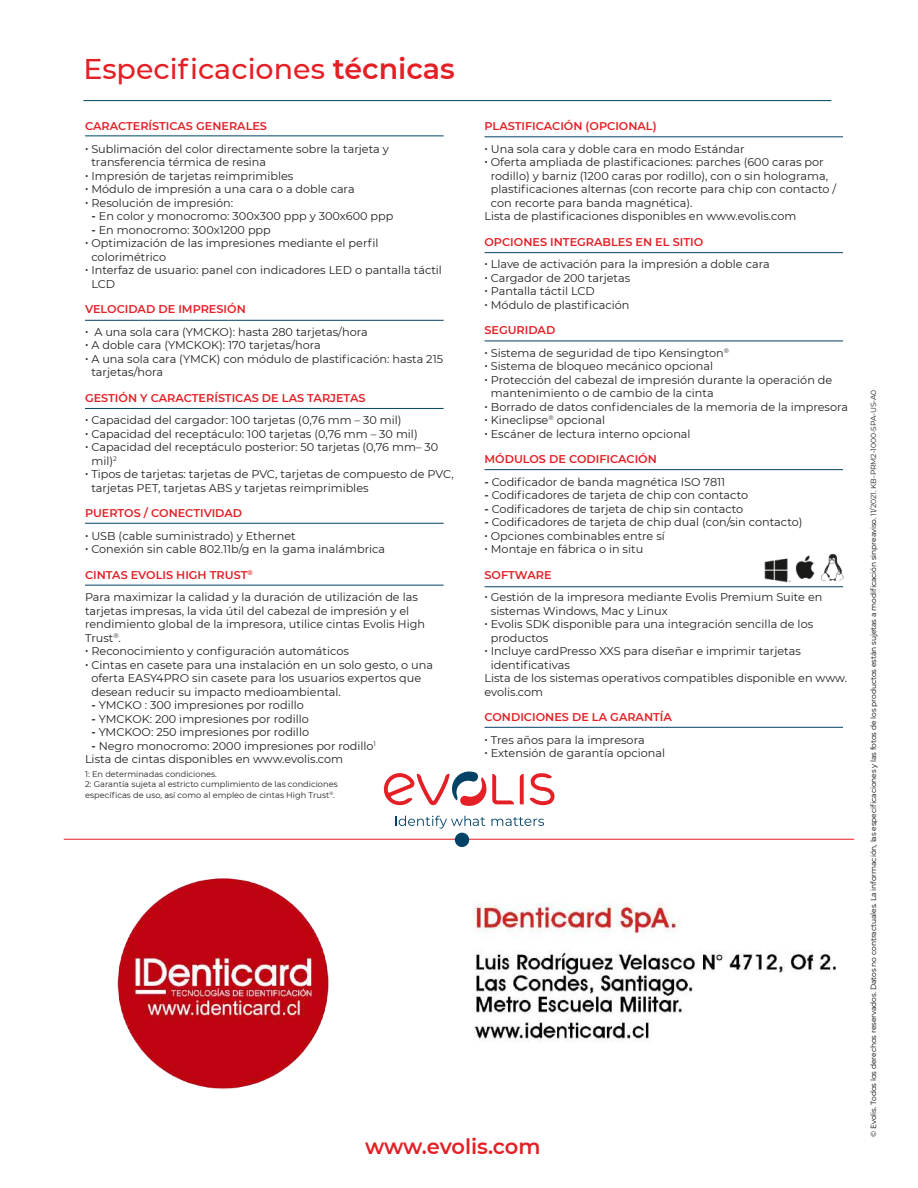
<style>
.page{position:relative;width:918px;height:1188px;background:#fff}
.page>*{position:absolute;margin:0;border:0;box-sizing:border-box;transform-origin:0 0}
.t1{font:500 28.5px "Montserrat";color:#e41f25}
.t2{font:600 21px "Montserrat";letter-spacing:-.01em;color:#e41f25}
.t3{font:11.25px/22.5px "Montserrat";color:#231f20}
.t4{font:600 11.25px/22.5px "Montserrat";color:#e41f25}
.t5{font:8.25px/10.5px "Montserrat";color:#231f20}
.t6{font:7.5px "Montserrat";letter-spacing:-.01em;color:#000}
.s1{font-weight:600}
.s2{font-weight:600;color:#e41f25}
.s3{color:#231f20}
.s4{font-weight:400;color:#231f20}
</style>
<div class="page">
<hr style="left:83px;top:100px;width:748px;height:1px;background:#024266">
<img style="left:814px;top:553px;width:30px;height:28px">
<img style="left:764px;top:558px;width:27px;height:25px">
<img style="left:795px;top:555px;width:19px;height:24px">
<svg style="left:395px;top:816px;width:90px;height:12px"></svg>
<svg style="left:491px;top:817px;width:53px;height:9px"></svg>
<svg style="left:384px;top:771px;width:130px;height:35px"></svg>
<svg style="left:520px;top:773px;width:35px;height:32px"></svg>
<hr style="left:85px;top:135px;width:359px;height:1px;background:#024266">
<hr style="left:85px;top:320px;width:359px;height:1px;background:#024266">
<hr style="left:85px;top:408px;width:359px;height:1px;background:#024266">
<hr style="left:85px;top:523px;width:359px;height:1px;background:#024266">
<hr style="left:85px;top:585px;width:359px;height:1px;background:#024266">
<hr style="left:485px;top:136px;width:358px;height:1px;background:#024266">
<hr style="left:485px;top:252px;width:358px;height:1px;background:#024266">
<hr style="left:485px;top:341px;width:358px;height:1px;background:#024266">
<hr style="left:485px;top:469px;width:358px;height:1px;background:#024266">
<hr style="left:485px;top:586px;width:358px;height:1px;background:#024266">
<hr style="left:485px;top:727px;width:358px;height:1px;background:#024266">
<hr style="left:64px;top:839px;width:790px;height:1px;background:#e41f25">
<div style="left:455px;top:833px;width:14px;height:14px;background:#024266;border-radius:50%"></div>
<img style="left:117px;top:878px;width:212px;height:211px">
<img style="left:473px;top:903px;width:363px;height:140px">
<h1 class="t1" style="left:83px;top:49px;width:373px">Especificaciones <span class="s1">técnicas</span></h1>
<p class="t3" style="left:85px;top:115px;width:305px"><span class="s2">CARACTERÍSTICAS GENERALES<br></span><span class="s1">∙</span> Sublimación del color directamente sobre la tarjeta y</p>
<p class="t3" style="left:85px;top:155px;width:271px;line-height:13.5px;text-indent:6px">transferencia térmica de resina<br><span class="s1">∙</span> Impresión de tarjetas reimprimibles<br><span class="s1">∙</span> Módulo de impresión a una cara o a doble cara <span class="s1">∙</span> Resolución de impresión:</p>
<p class="t3" style="left:91px;top:205px;width:303px"><span class="s1">-</span> En color y monocromo: 300x300 ppp y 300x600 ppp</p>
<p class="t3" style="left:91px;top:218px;width:181px"><span class="s1">-</span> En monocromo: 300x1200 ppp</p>
<p class="t3" style="left:85px;top:232px;width:295px"><span class="s1">∙</span> Optimización de las impresiones mediante el perfil</p>
<p class="t3" style="left:91px;top:245px;width:76px">colorimétrico</p>
<p class="t3" style="left:85px;top:259px;width:358px"><span class="s1">∙</span> Interfaz de usuario: panel con indicadores LED o pantalla táctil</p>
<p class="t3" style="left:91px;top:272px;width:25px">LCD</p>
<p class="t3" style="left:85px;top:298px;width:284px"><span class="s2">VELOCIDAD DE IMPRESIÓN<br></span><span class="s1">∙</span> A una sola cara (YMCKO): hasta 280 tarjetas/hora</p>
<p class="t3" style="left:85px;top:334px;width:237px"><span class="s1">∙</span> A doble cara (YMCKOK): 170 tarjetas/hora</p>
<p class="t3" style="left:85px;top:347px;width:360px"><span class="s1">∙</span> A una sola cara (YMCK) con módulo de plastificación: hasta 215</p>
<p class="t3" style="left:91px;top:361px;width:73px">tarjetas/hora</p>
<p class="t3" style="left:85px;top:386px;width:318px"><span class="s2">GESTIÓN Y CARACTERÍSTICAS DE LAS TARJETAS<br></span><span class="s1">∙</span> Capacidad del cargador: 100 tarjetas (0,76 mm – 30 mil)</p>
<p class="t3" style="left:85px;top:422px;width:334px"><span class="s1">∙</span> Capacidad del receptáculo: 100 tarjetas (0,76 mm – 30 mil)</p>
<p class="t3" style="left:85px;top:436px;width:355px"><span class="s1">∙</span> Capacidad del receptáculo posterior: 50 tarjetas (0,76 mm– 30</p>
<p class="t3" style="left:91px;top:449px;width:27px">mil)<sup>2</sup></p>
<p class="t3" style="left:85px;top:463px;width:370px"><span class="s1">∙</span> Tipos de tarjetas: tarjetas de PVC, tarjetas de compuesto de PVC,</p>
<p class="t3" style="left:91px;top:476px;width:279px">tarjetas PET, tarjetas ABS y tarjetas reimprimibles</p>
<p class="t3" style="left:85px;top:502px;width:212px"><span class="s2">PUERTOS / CONECTIVIDAD<br></span><span class="s1">∙</span> USB (cable suministrado) y Ethernet</p>
<p class="t3" style="left:85px;top:538px;width:302px"><span class="s1">∙</span> Conexión sin cable 802.11b/g en la gama inalámbrica</p>
<p class="t3" style="left:85px;top:563px;width:334px"><span class="s2">CINTAS EVOLIS HIGH TRUST</span><sup>®<br></sup>Para maximizar la calidad y la duración de utilización de las</p>
<p class="t3" style="left:85px;top:599px;width:326px">tarjetas impresas, la vida útil del cabezal de impresión y el</p>
<p class="t3" style="left:85px;top:613px;width:342px">rendimiento global de la impresora, utilice cintas Evolis High</p>
<p class="t3" style="left:85px;top:626px;width:38px">Trust<sup>®</sup>.</p>
<p class="t3" style="left:85px;top:640px;width:265px"><span class="s1">∙</span> Reconocimiento y configuración automáticos</p>
<p class="t3" style="left:85px;top:653px;width:349px"><span class="s1">∙</span> Cintas en casete para una instalación en un solo gesto, o una</p>
<p class="t3" style="left:91px;top:667px;width:331px">oferta EASY4PRO sin casete para los usuarios expertos que</p>
<p class="t3" style="left:91px;top:680px;width:251px">desean reducir su impacto medioambiental.</p>
<p class="t3" style="left:91px;top:694px;width:214px"><span class="s1">-</span> YMCKO : 300 impresiones por rodillo</p>
<p class="t3" style="left:91px;top:707px;width:219px"><span class="s1">-</span> YMCKOK: 200 impresiones por rodillo</p>
<p class="t3" style="left:91px;top:721px;width:219px"><span class="s1">-</span> YMCKOO: 250 impresiones por rodillo</p>
<p class="t3" style="left:85px;top:739px;width:292px;line-height:13.5px;text-indent:6px"><span class="s1">-</span> Negro monocromo: 2000 impresiones por rodillo<sup>1<br></sup>Lista de cintas disponibles en www.evolis.com</p>
<p class="t5" style="left:85px;top:768px;width:254px">1: En determinadas condiciones.<br>2: Garantía sujeta al estricto cumplimiento de las condiciones específicas de uso, así como al empleo de cintas High Trust<sup>®</sup>.</p>
<p class="t3" style="left:485px;top:115px;width:262px"><span class="s2">PLASTIFICACIÓN (OPCIONAL)<br></span><span class="s1">∙</span> Una sola cara y doble cara en modo Estándar</p>
<p class="t3" style="left:485px;top:151px;width:341px"><span class="s1">∙</span> Oferta ampliada de plastificaciones: parches (600 caras por</p>
<p class="t3" style="left:491px;top:164px;width:339px">rodillo) y barniz (1200 caras por rodillo), con o sin holograma,</p>
<p class="t3" style="left:491px;top:178px;width:347px">plastificaciones alternas (con recorte para chip con contacto /</p>
<p class="t3" style="left:491px;top:191px;width:203px">con recorte para banda magnética).</p>
<p class="t3" style="left:485px;top:205px;width:313px">Lista de plastificaciones disponibles en www.evolis.com</p>
<p class="t3" style="left:485px;top:230px;width:287px"><span class="s2">OPCIONES INTEGRABLES EN EL SITIO<br></span><span class="s1">∙</span> Llave de activación para la impresión a doble cara</p>
<p class="t3" style="left:485px;top:271px;width:147px;line-height:13.5px"><span class="s1">∙</span> Cargador de 200 tarjetas <span class="s1">∙</span> Pantalla táctil LCD<br><span class="s1">∙</span> Módulo de plastificación</p>
<p class="t3" style="left:485px;top:319px;width:246px"><span class="s2">SEGURIDAD<br></span><span class="s1">∙</span> Sistema de seguridad de tipo Kensington<sup>®</sup></p>
<p class="t3" style="left:485px;top:355px;width:230px"><span class="s1">∙</span> Sistema de bloqueo mecánico opcional</p>
<p class="t3" style="left:485px;top:368px;width:349px"><span class="s1">∙</span> Protección del cabezal de impresión durante la operación de</p>
<p class="t3" style="left:491px;top:382px;width:224px">mantenimiento o de cambio de la cinta</p>
<p class="t3" style="left:485px;top:395px;width:365px"><span class="s1">∙</span> Borrado de datos confidenciales de la memoria de la impresora</p>
<p class="t3" style="left:485px;top:409px;width:122px"><span class="s1">∙</span> Kineclipse<sup>®</sup> opcional</p>
<p class="t3" style="left:485px;top:422px;width:208px"><span class="s1">∙</span> Escáner de lectura interno opcional</p>
<p class="t4" style="left:485px;top:447px;width:174px">MÓDULOS DE CODIFICACIÓN</p>
<p class="t3" style="left:485px;top:470px;width:242px"><span class="s1">-</span> Codificador de banda magnética ISO 7811</p>
<p class="t3" style="left:485px;top:484px;width:265px"><span class="s1">-</span> Codificadores de tarjeta de chip con contacto</p>
<p class="t3" style="left:485px;top:497px;width:260px"><span class="s1">-</span> Codificadores de tarjeta de chip sin contacto</p>
<p class="t3" style="left:485px;top:515px;width:319px;line-height:13.5px"><span class="s1">-</span> Codificadores de tarjeta de chip dual (con/sin contacto) <span class="s1">∙</span> Opciones combinables entre sí<br><span class="s1">∙</span> Montaje en fábrica o in situ</p>
<p class="t3" style="left:485px;top:563px;width:339px"><span class="s2">SOFTWARE<br></span><span class="s1">∙</span> Gestión de la impresora mediante Evolis Premium Suite en</p>
<p class="t3" style="left:491px;top:599px;width:178px">sistemas Windows, Mac y Linux</p>
<p class="t3" style="left:485px;top:613px;width:330px"><span class="s1">∙</span> Evolis SDK disponible para una integración sencilla de los</p>
<p class="t3" style="left:491px;top:626px;width:59px">productos</p>
<p class="t3" style="left:485px;top:640px;width:318px"><span class="s1">∙</span> Incluye cardPresso XXS para diseñar e imprimir tarjetas</p>
<p class="t3" style="left:491px;top:653px;width:81px">identificativas</p>
<p class="t3" style="left:485px;top:667px;width:364px">Lista de los sistemas operativos compatibles disponible en www.</p>
<p class="t3" style="left:485px;top:680px;width:60px">evolis.com</p>
<p class="t4" style="left:485px;top:705px;width:189px">CONDICIONES DE LA GARANTÍA <span class="s3">∙</span> <span class="s4">Tres años para la impresora</span></p>
<p class="t3" style="left:485px;top:742px;width:182px"><span class="s1">∙</span> Extensión de garantía opcional</p>
<h2 class="t2" style="left:365px;top:1131px;width:177px">www.evolis.com</h2>
<p class="t6" style="left:868px;top:1137px;width:749px;rotate:-90deg">© Evolis. Todos los derechos reservados. Datos no contractuales. La información, las especificaciones y las fotos de los productos están sujetas a modificación sinpreaviso. <span class="s3">11/2021. KB-PRM2-1000-SPA-US-A0</span></p>
</div>
